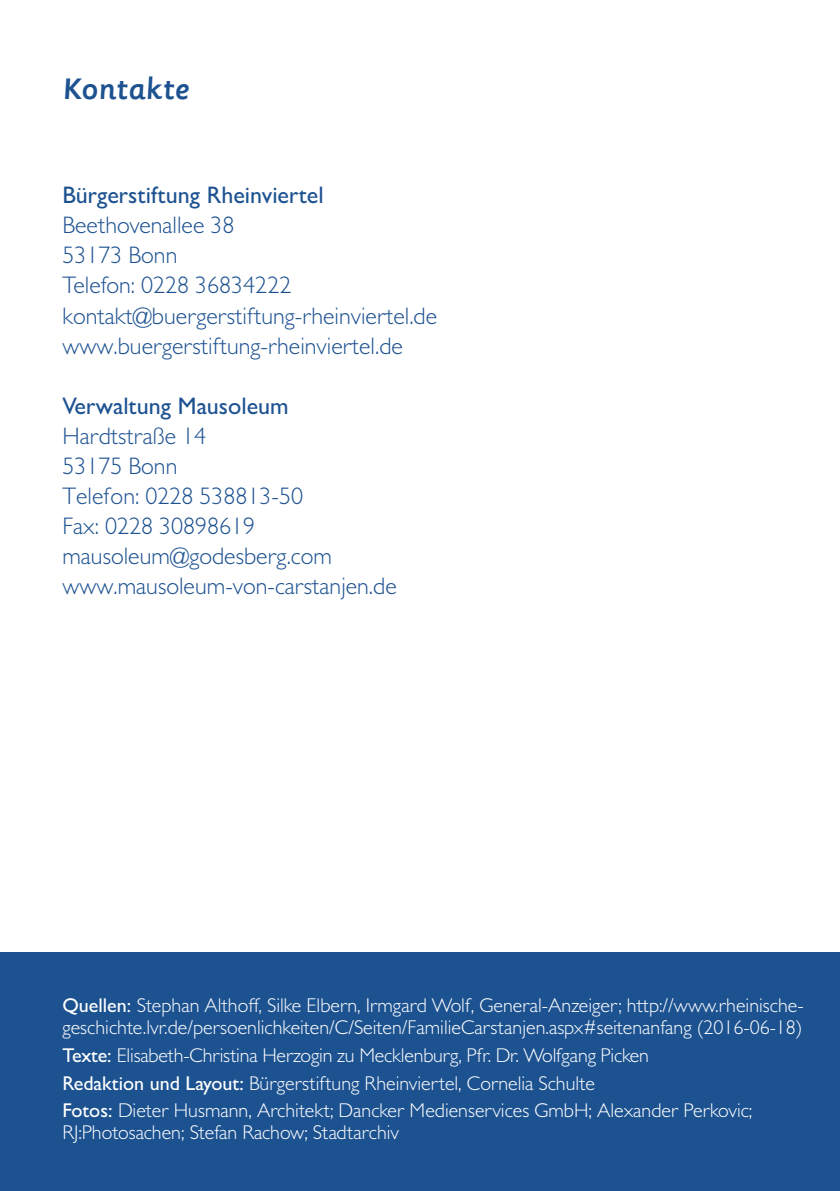
<style>
.page{position:relative;width:840px;height:1191px;background:#fff}
.page>*{position:absolute;margin:0;border:0;box-sizing:border-box;transform-origin:0 0}
.t1{font:500 32px "Sassoon Primary Com";color:#1d5291}
.t2{font:300 24px/30px "Gill Sans MT Pro";color:#1d5291}
.t3{font:500 24px "Gill Sans MT Pro";color:#1d5291}
.t4{font:300 20px/27.6px "Gill Sans MT Pro";color:#fff}
.s1{font-weight:500}
</style>
<div class="page">
<div style="left:0;top:952px;width:839px;height:239px;background:#1d5291"></div>
<h1 class="t1" style="left:62px;top:71px;width:129px">Kontakte</h1>
<p class="t3" style="left:62px;top:181px;width:263px">Bürgerstiftung Rheinviertel</p>
<p class="t2" style="left:62px;top:210px;width:376px">Beethovenallee 38<br>53173 Bonn<br>Telefon: 0228 36834222 kontakt@buergerstiftung-rheinviertel.de www.buergerstiftung-rheinviertel.de</p>
<p class="t3" style="left:62px;top:391px;width:228px">Verwaltung Mausoleum</p>
<p class="t2" style="left:62px;top:420px;width:336px">Hardtstraße 14<br>53175 Bonn<br>Telefon: 0228 538813-50<br>Fax: 0228 30898619 mausoleum@godesberg.com www.mausoleum-von-carstanjen.de</p>
<p class="t4" style="left:62px;top:994px;width:742px;line-height:22px"><span class="s1">Quellen:</span> Stephan Althoff, Silke Elbern, Irmgard Wolf, General-Anzeiger; http://www.rheinische&shy;geschichte.lvr.de/persoenlichkeiten/C/Seiten/FamilieCarstanjen.aspx#seitenanfang (2016-06-18)</p>
<p class="t4" style="left:62px;top:1041px;width:691px"><span class="s1">Texte:</span> Elisabeth-Christina Herzogin zu Mecklenburg, Pfr. Dr. Wolfgang Picken<br><span class="s1">Redaktion und Layout:</span> Bürgerstiftung Rheinviertel, Cornelia Schulte<br><span class="s1">Fotos:</span> Dieter Husmann, Architekt; Dancker Medienservices GmbH; Alexander Perkovic;</p>
<p class="t4" style="left:62px;top:1118px;width:338px">RJ:Photosachen; Stefan Rachow; Stadtarchiv</p>
</div>
